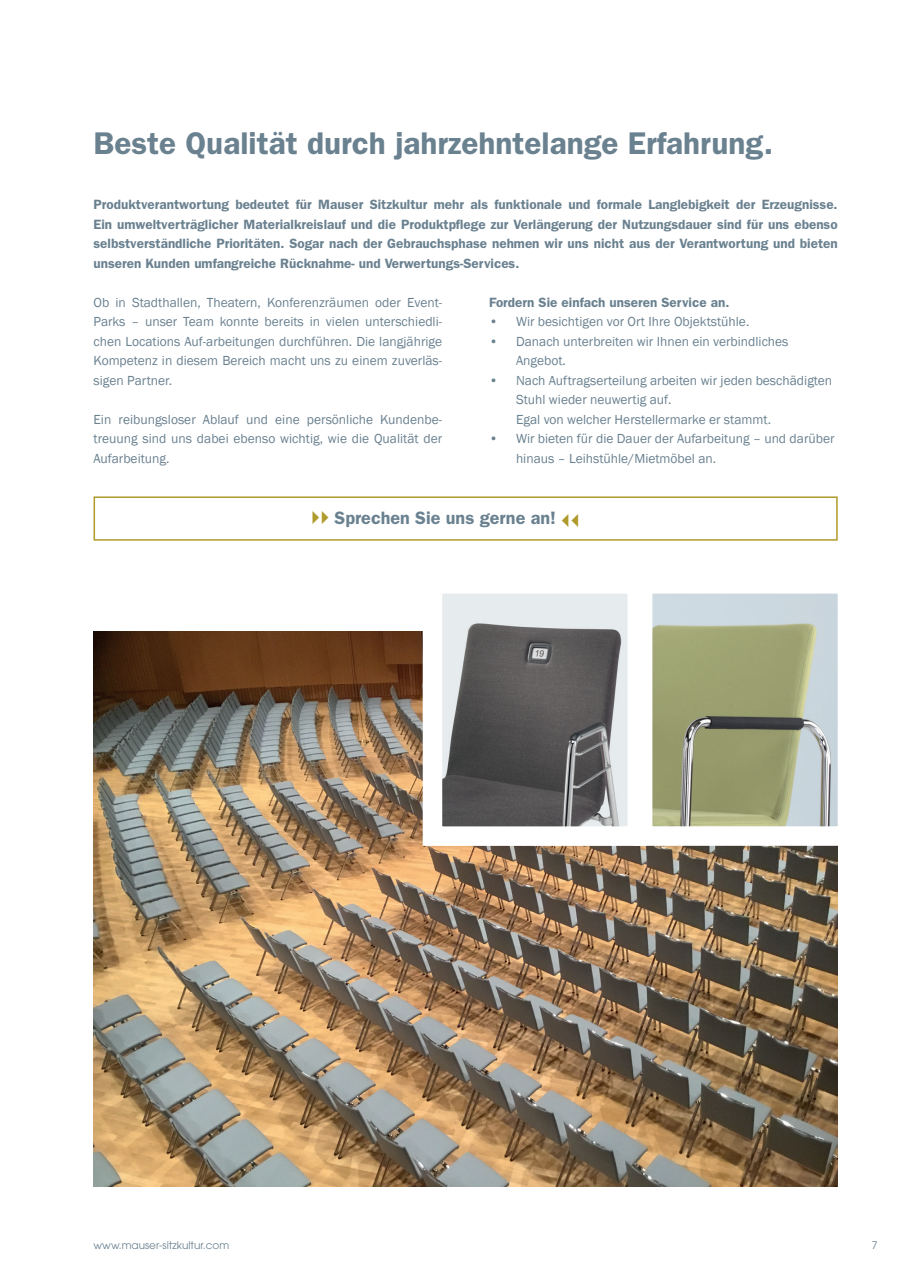
<style>
.page{position:relative;width:910px;height:1280px;background:#fff}
.page>*{position:absolute;margin:0;border:0;box-sizing:border-box;transform-origin:0 0}
.t1{font:600 31.5px "ITC Franklin Gothic Std";color:#6a8190}
.t2{font:600 18px "ITC Franklin Gothic Std";color:#6a8190}
.t3{font:13.5px/19.5px "Franklin Gothic";color:#6a8190}
.t4{font:600 13.5px/19.5px "ITC Franklin Gothic Std";color:#6a8190;text-align:justify}
.t5{font:10.5px "ITC Avant Garde Std";color:#6a8190}
</style>
<div class="page">
<div style="left:94px;top:496px;width:744px;height:45px;border:2px solid #af9a2b"></div>
<img style="left:94px;top:632px;width:744px;height:554px">
<svg style="left:657px;top:593px;width:181px;height:262px"></svg>
<svg style="left:413px;top:593px;width:244px;height:263px"></svg>
<h1 class="t1" style="left:94px;top:125px;width:681px">Beste Qualität durch jahrzehntelange Erfahrung.</h1>
<p class="t4" style="left:94px;top:195px;width:746px">Produktverantwortung bedeutet für Mauser Sitzkultur mehr als funktionale und formale Langlebigkeit der Erzeugnisse.<br>Ein umweltverträglicher Materialkreislauf und die Produktpflege zur Verlängerung der Nutzungsdauer sind für uns ebenso selbstverständliche Prioritäten. Sogar nach der Gebrauchsphase nehmen wir uns nicht aus der Verantwortung und bieten unseren Kunden umfangreiche Rücknahme- und Verwertungs-Services.</p>
<p class="t3" style="left:94px;top:293px;width:350px;text-align:justify">Ob in Stadthallen, Theatern, Konferenzräumen oder Event-Parks – unser Team konnte bereits in vielen unterschiedli&shy;chen Locations Auf---arbeitungen durchführen. Die langjährige Kompetenz in diesem Bereich macht uns zu einem zuverläs&shy;sigen Partner.</p>
<p class="t3" style="left:94px;top:410px;width:350px;text-align:justify">Ein reibungsloser Ablauf und eine persönliche Kundenbe&shy;treuung sind uns dabei ebenso wichtig, wie die Qualität der Aufarbeitung.</p>
<p class="t4" style="left:489px;top:292px;width:242px">Fordern Sie einfach unseren Service an.</p>
<p class="t3" style="left:489px;top:312px;width:262px">• Wir besichtigen vor Ort Ihre Objektstühle.</p>
<p class="t3" style="left:516px;top:332px;width:274px;text-indent:-27px">• Danach unterbreiten wir Ihnen ein verbindliches<br>Angebot.</p>
<p class="t3" style="left:516px;top:371px;width:318px;text-indent:-27px">• Nach Auftragserteilung arbeiten wir jeden beschädigten<br>Stuhl wieder neuwertig auf.<br>Egal von welcher Herstellermarke er stammt.</p>
<p class="t3" style="left:516px;top:429px;width:320px;text-indent:-27px">• Wir bieten für die Dauer der Aufarbeitung – und darüber hinaus – Leihstühle/Mietmöbel an.</p>
<h2 class="t2" style="left:335px;top:507px;width:223px">Sprechen Sie uns gerne an!</h2>
<p class="t5" style="left:94px;top:1239px;width:137px">www.mauser-sitzkultur.com</p>
<p class="t5" style="left:872px;top:1239px;width:7px">7</p>
</div>
